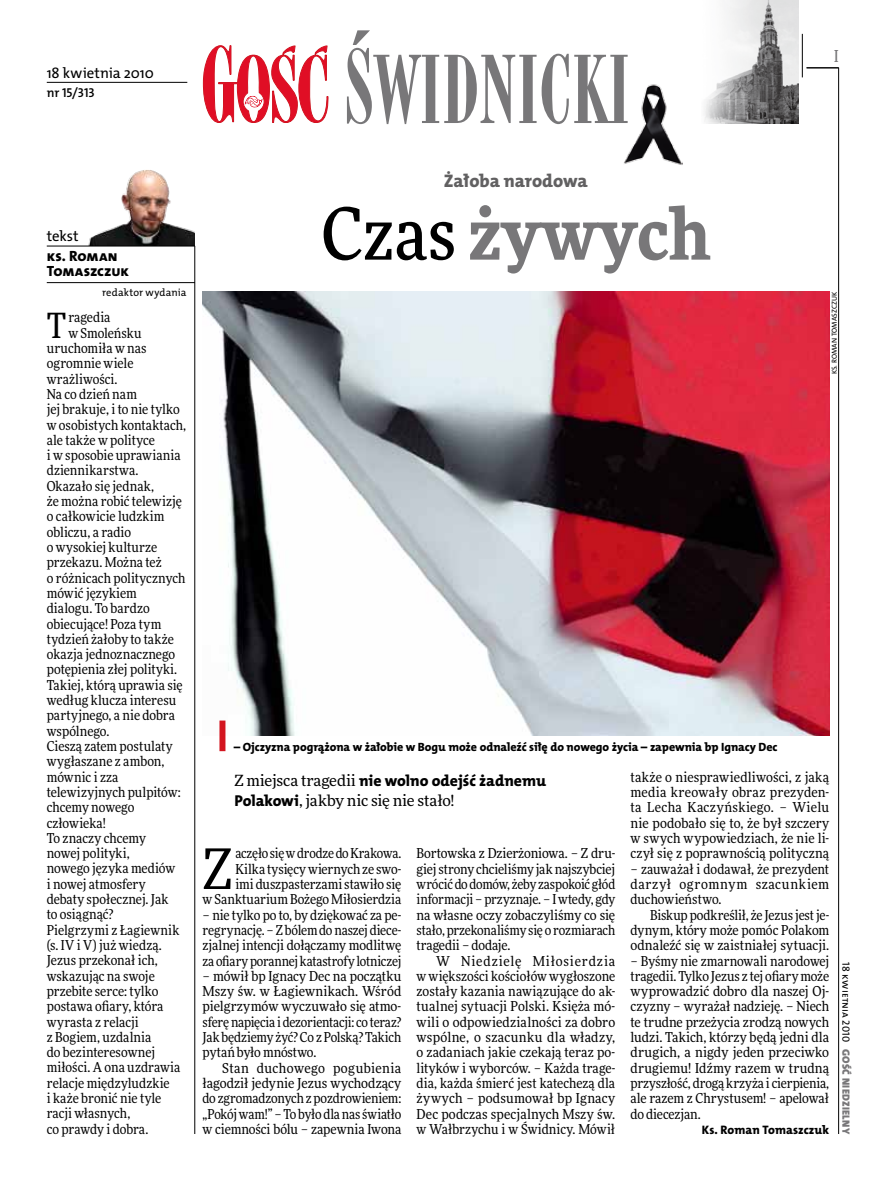
<style>
.page{position:relative;width:893px;height:1191px;background:#fff}
.page>*{position:absolute;margin:0;border:0;box-sizing:border-box;transform-origin:0 0}
.t1{font:900 72px "Freeday Narrow";color:#787779}
.t2{font:55.95px "Freeday Narrow News";color:#000}
.t3{font:34.8px "Freeday Narrow News";color:#000}
.t4{font:18.3px "The Mix HP8 Ex Bld";letter-spacing:-.01em;color:#616061}
.t5{font:500 16.5px "Freeday Narrow";color:#787779;scale:.9 1}
.t6{font:15.75px "The Mix HP8 Ex Bld";letter-spacing:-.005em;color:#000}
.t7{font:15.45px "Freeday News";letter-spacing:-.005em;color:#000}
.t8{font:14.85px "The Mix HP5 Plain";letter-spacing:-.01em;color:#000}
.t9{font:14.85px/15.3px "The Mix HP8 Ex Bld";letter-spacing:.01em;color:#000}
.t10{font:13.65px/15.3px "Freeday Narrow News";color:#000;text-align:justify}
.t11{font:12.9px "The Mix HP6 Se Bld";letter-spacing:-.01em;color:#000}
.t12{font:12.3px "The Mix HP8 Ex Bld";letter-spacing:.005em;color:#000}
.t13{font:12px "The Mix HP8 Ex Bld";letter-spacing:-.005em;color:#000}
.t14{font:10.5px "The Mix HP5 Plain";letter-spacing:.01em;color:#000}
.t15{font:10.5px "The Mix HP9 Blk";letter-spacing:.025em;color:#787779}
.t16{font:7.2px "The Mix HP5 Plain";letter-spacing:.005em;color:#000}
.s1{font-weight:500;color:#000}
.s2{font-family:"Freeday News";font-size:15.45px}
.s3{font-family:"The Mix HP8 Ex Bld";font-size:15.75px}
</style>
<div class="page">
<hr style="left:838px;top:68px;width:1px;height:1066px;background:#000">
<hr style="left:802px;top:34px;width:1px;height:43px;background:#000">
<hr style="left:806px;top:68px;width:33px;height:1px;background:#000">
<svg style="left:203px;top:45px;width:125px;height:78px"></svg>
<svg style="left:347px;top:30px;width:281px;height:94px"></svg>
<img style="left:704px;top:0;width:94px;height:123px">
<img style="left:81px;top:170px;width:114px;height:76px">
<hr style="left:47px;top:246px;width:148px;height:1px;background:#000">
<hr style="left:47px;top:282px;width:148px;height:1px;background:#000">
<img style="left:622px;top:78px;width:60px;height:87px">
<hr style="left:47px;top:82px;width:140px;height:1px;background:#000">
<hr style="left:195px;top:246px;width:1px;height:888px;background:#000">
<img style="left:203px;top:292px;width:626px;height:444px">
<div style="left:219px;top:720px;width:6px;height:31px;background:#d3151f"></div>
<p class="t8" style="left:47px;top:63px;width:108px">18 kwietnia 2010</p>
<p class="t11" style="left:47px;top:85px;width:49px">nr 15/313</p>
<p class="t5" style="left:834px;top:46px;width:6px">I</p>
<p class="t8" style="left:47px;top:227px;width:33px">tekst</p>
<p class="t9" style="left:47px;top:249px;width:84px">ks. Roman<br>Tomaszczuk</p>
<p class="t14" style="left:102px;top:285px;width:86px">redaktor wydania</p>
<h3 class="t3" style="left:47px;top:304px;width:21px">T</h3>
<p class="t10" style="left:68px;top:310px;width:44px">ragedia</p>
<p class="t10" style="left:68px;top:325px;width:75px">w Smoleńsku</p>
<p class="t10" style="left:47px;top:340px;width:101px">uruchomiła w nas</p>
<p class="t10" style="left:47px;top:356px;width:88px">ogromnie wiele</p>
<p class="t10" style="left:47px;top:371px;width:72px">wrażliwości.</p>
<p class="t10" style="left:47px;top:386px;width:92px">Na co dzień nam</p>
<p class="t10" style="left:47px;top:401px;width:134px">jej brakuje, i to nie tylko</p>
<p class="t10" style="left:47px;top:417px;width:141px">w osobistych kontaktach,</p>
<p class="t10" style="left:47px;top:432px;width:110px">ale także w polityce</p>
<p class="t10" style="left:47px;top:447px;width:135px">i w sposobie uprawiania</p>
<p class="t10" style="left:47px;top:463px;width:93px">dziennikarstwa.</p>
<p class="t10" style="left:47px;top:478px;width:109px">Okazało się jednak,</p>
<p class="t10" style="left:47px;top:493px;width:137px">że można robić telewizję</p>
<p class="t10" style="left:47px;top:509px;width:119px">o całkowicie ludzkim</p>
<p class="t10" style="left:47px;top:524px;width:86px">obliczu, a radio</p>
<p class="t10" style="left:47px;top:539px;width:112px">o wysokiej kulturze</p>
<p class="t10" style="left:47px;top:554px;width:116px">przekazu. Można też</p>
<p class="t10" style="left:47px;top:570px;width:140px">o różnicach politycznych</p>
<p class="t10" style="left:47px;top:585px;width:91px">mówić językiem</p>
<p class="t10" style="left:47px;top:600px;width:104px">dialogu. To bardzo</p>
<p class="t10" style="left:47px;top:616px;width:116px">obiecujące! Poza tym</p>
<p class="t10" style="left:47px;top:631px;width:129px">tydzień żałoby to także</p>
<p class="t10" style="left:47px;top:646px;width:130px">okazja jednoznacznego</p>
<p class="t10" style="left:47px;top:662px;width:132px">potępienia złej polityki.</p>
<p class="t10" style="left:47px;top:677px;width:137px">Takiej, którą uprawia się</p>
<p class="t10" style="left:47px;top:692px;width:131px">według klucza interesu</p>
<p class="t10" style="left:47px;top:707px;width:130px">partyjnego, a nie dobra</p>
<p class="t10" style="left:47px;top:723px;width:64px">wspólnego.</p>
<p class="t10" style="left:47px;top:738px;width:127px">Cieszą zatem postulaty</p>
<p class="t10" style="left:47px;top:753px;width:119px">wygłaszane z ambon,</p>
<p class="t10" style="left:47px;top:769px;width:73px">mównic i zza</p>
<p class="t10" style="left:47px;top:784px;width:136px">telewizyjnych pulpitów:</p>
<p class="t10" style="left:47px;top:799px;width:89px">chcemy nowego</p>
<p class="t10" style="left:47px;top:815px;width:61px">człowieka!</p>
<p class="t10" style="left:47px;top:830px;width:101px">To znaczy chcemy</p>
<p class="t10" style="left:47px;top:845px;width:85px">nowej polityki,</p>
<p class="t10" style="left:47px;top:860px;width:130px">nowego języka mediów</p>
<p class="t10" style="left:47px;top:876px;width:100px">i nowej atmosfery</p>
<p class="t10" style="left:47px;top:891px;width:123px">debaty społecznej. Jak</p>
<p class="t10" style="left:47px;top:906px;width:68px">to osiągnąć?</p>
<p class="t10" style="left:47px;top:922px;width:134px">Pielgrzymi z Łagiewnik</p>
<p class="t10" style="left:47px;top:937px;width:116px">(s. IV i V) już wiedzą.</p>
<p class="t10" style="left:47px;top:952px;width:113px">Jezus przekonał ich,</p>
<p class="t10" style="left:47px;top:968px;width:110px">wskazując na swoje</p>
<p class="t10" style="left:47px;top:983px;width:113px">przebite serce: tylko</p>
<p class="t10" style="left:47px;top:998px;width:118px">postawa ofiary, która</p>
<p class="t10" style="left:47px;top:1013px;width:93px">wyrasta z relacji</p>
<p class="t10" style="left:47px;top:1029px;width:106px">z Bogiem, uzdalnia</p>
<p class="t10" style="left:47px;top:1044px;width:110px">do bezinteresownej</p>
<p class="t10" style="left:47px;top:1059px;width:135px">miłości. A ona uzdrawia</p>
<p class="t10" style="left:47px;top:1075px;width:124px">relacje międzyludzkie</p>
<p class="t10" style="left:47px;top:1090px;width:116px">i każe bronić nie tyle</p>
<p class="t10" style="left:47px;top:1105px;width:85px">racji własnych,</p>
<p class="t10" style="left:47px;top:1121px;width:103px">co prawdy i dobra.</p>
<h3 class="t4" style="left:444px;top:169px;width:145px">Żałoba narodowa</h3>
<h1 class="t1" style="left:322px;top:187px;width:390px"><span class="s1">Czas</span> żywych</h1>
<p class="t16" style="left:830px;top:374px;width:83px;rotate:-90deg">Ks. Roman Tomaszczuk</p>
<p class="t13" style="left:234px;top:739px;width:545px">– Ojczyzna pogrążona w żałobie w Bogu może odnaleźć siłę do nowego życia – zapewnia bp Ignacy Dec</p>
<p class="t6" style="left:234px;top:770px;width:313px"><span class="s2">Z miejsca tragedii</span> nie wolno odejść żadnemu</p>
<p class="t7" style="left:234px;top:791px;width:221px"><span class="s3">Polakowi</span>, jakby nic się nie stało!</p>
<p class="t10" style="left:203px;top:845px;width:200px;text-align:right">aczęło się w drodze do Krakowa.<br>Kilka tysięcy wiernych ze swo-<br>imi duszpasterzami stawiło się<br>w Sanktuarium Bożego Miłosierdzia</p>
<p class="t10" style="left:203px;top:907px;width:200px">– nie tylko po to, by dziękować za pe&shy;regrynację. – Z bólem do naszej diece&shy;zjalnej intencji dołączamy modlitwę za ofiary porannej katastrofy lotniczej</p>
<p class="t10" style="left:203px;top:968px;width:200px">– mówił bp Ignacy Dec na początku Mszy św. w Łagiewnikach. Wśród pielgrzymów wyczuwało się atmo&shy;sferę napięcia i dezorientacji: co teraz?<br>Jak będziemy żyć? Co z Polską? Takich pytań było mnóstwo.</p>
<p class="t10" style="left:203px;top:1060px;width:200px;text-indent:20px">Stan duchowego pogubienia łagodził jedynie Jezus wychodzący do zgromadzonych z pozdrowieniem: „Pokój wam!” – To było dla nas światło w ciemności bólu – zapewnia Iwona</p>
<h2 class="t2" style="left:203px;top:834px;width:31px">Z</h2>
<p class="t10" style="left:417px;top:845px;width:200px">Bortowska z Dzierżoniowa. – Z dru&shy;giej strony chcieliśmy jak najszybciej wrócić do domów, żeby zaspokoić głód informacji – przyznaje. – I wtedy, gdy na własne oczy zobaczyliśmy co się stało, przekonaliśmy się o rozmiarach tragedii – dodaje.</p>
<p class="t10" style="left:417px;top:953px;width:200px;text-indent:20px">W Niedzielę Miłosierdzia w większości kościołów wygłoszone zostały kazania nawiązujące do ak&shy;tualnej sytuacji Polski. Księża mó&shy;wili o odpowiedzialności za dobro wspólne, o szacunku dla władzy, o zadaniach jakie czekają teraz po&shy;lityków i wyborców. – Każda trage&shy;dia, każda śmierć jest katechezą dla żywych – podsumował bp Ignacy Dec podczas specjalnych Mszy św. w Wałbrzychu i w Świdnicy. Mówił</p>
<p class="t10" style="left:630px;top:769px;width:200px">także o niesprawiedliwości, z jaką media kreowały obraz prezyden&shy;ta Lecha Kaczyńskiego. – Wielu nie podobało się to, że był szczery w swych wypowiedziach, że nie li&shy;czył się z poprawnością polityczną</p>
<p class="t10" style="left:630px;top:861px;width:200px">– zauważał i dodawał, że prezydent darzył ogromnym szacunkiem duchowieństwo.</p>
<p class="t10" style="left:630px;top:907px;width:200px;text-indent:20px">Biskup podkreślił, że Jezus jest je&shy;dynym, który może pomóc Polakom odnaleźć się w zaistniałej sytuacji.</p>
<p class="t10" style="left:630px;top:953px;width:200px">– Byśmy nie zmarnowali narodowej tragedii. Tylko Jezus z tej ofiary może wyprowadzić dobro dla naszej Oj&shy;czyzny – wyrażał nadzieję. – Niech te trudne przeżycia zrodzą nowych ludzi. Takich, którzy będą jedni dla drugich, a nigdy jeden przeciwko drugiemu! Idźmy razem w trudną przyszłość, drogą krzyża i cierpienia, ale razem z Chrystusem! – apelował do diecezjan.</p>
<p class="t12" style="left:702px;top:1122px;width:129px">Ks. Roman Tomaszczuk</p>
<p class="t14" style="left:853px;top:962px;width:82px;rotate:90deg">18 kwietnia 2010</p>
<p class="t15" style="left:853px;top:1049px;width:86px;rotate:90deg">Gość Niedzielny</p>
</div>
